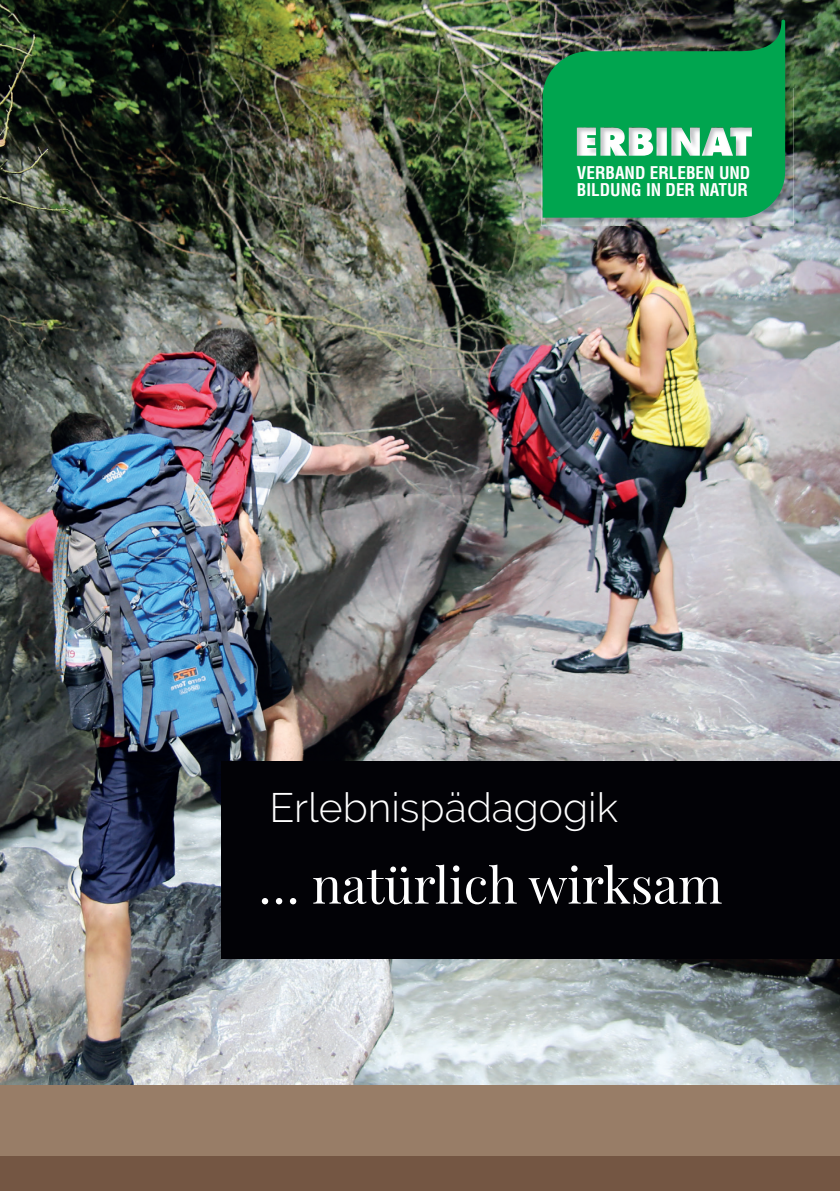
<style>
.page{position:relative;width:840px;height:1191px;background:#fff}
.page>*{position:absolute;margin:0;border:0;box-sizing:border-box;transform-origin:0 0}
.t1{font:50px "Playfair Display";color:#fff}
.t2{font:300 41px "Raleway";color:#fff}
.t3{font:700 condensed 17.2px/17.4px "Helvetica";color:#fff}
</style>
<div class="page">
<img style="left:0;top:0;width:839px;height:1085px">
<div style="left:221px;top:761px;width:618px;height:197px;background:#020206"></div>
<div style="left:0;top:1085px;width:839px;height:74px;background:#987d67"></div>
<div style="left:0;top:1156px;width:839px;height:35px;background:#745643"></div>
<img style="left:541px;top:18px;width:252px;height:69px">
<img style="left:541px;top:87px;width:63px;height:139px">
<img style="left:730px;top:87px;width:63px;height:139px">
<img style="left:604px;top:218px;width:126px;height:8px">
<svg style="left:542px;top:20px;width:242px;height:198px;fill:#00a54f"></svg>
<p class="t3" style="left:576px;top:164px;width:175px">VERBAND ERLEBEN UND<br>BILDUNG IN DER NATUR</p>
<h2 class="t2" style="left:269px;top:784px;width:350px">Erlebnispädagogik</h2>
<h1 class="t1" style="left:258px;top:846px;width:465px">… natürlich wirksam</h1>
</div>
